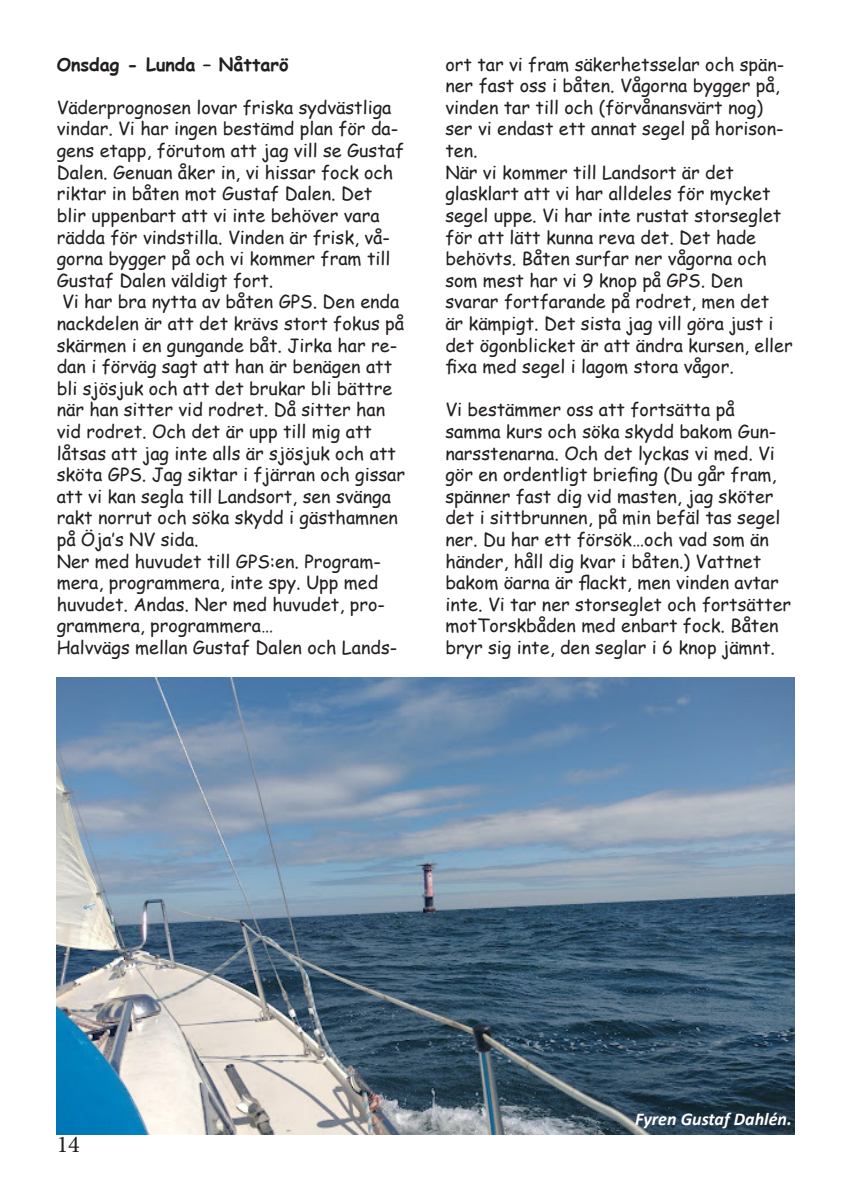
<style>
.page{position:relative;width:851px;height:1191px;background:#fff}
.page>*{position:absolute;margin:0;border:0;box-sizing:border-box;transform-origin:0 0}
.t1{font:24px "Minion Pro";color:#231f20}
.t2{font:18px/21.6px "Comic Sans MS";color:#231f20}
.t3{font:700 18px "Comic Sans MS";color:#231f20}
.t4{font:italic 700 18px "Calibri";color:#fff}
</style>
<div class="page">
<img style="left:57px;top:677px;width:737px;height:457px">
<p class="t3" style="left:57px;top:51px;width:233px">Onsdag - Lunda – Nåttarö</p>
<p class="t2" style="left:57px;top:96px;width:349px">Väderprognosen lovar friska sydvästliga vindar. Vi har ingen bestämd plan för da&shy;gens etapp, förutom att jag vill se Gustaf Dalen. Genuan åker in, vi hissar fock och riktar in båten mot Gustaf Dalen. Det blir uppenbart att vi inte behöver vara rädda för vindstilla. Vinden är frisk, vå&shy;gorna bygger på och vi kommer fram till Gustaf Dalen väldigt fort.</p>
<p class="t2" style="left:57px;top:290px;width:350px">Vi har bra nytta av båten GPS. Den enda nackdelen är att det krävs stort fokus på skärmen i en gungande båt. Jirka har re&shy;dan i förväg sagt att han är benägen att bli sjösjuk och att det brukar bli bättre när han sitter vid rodret. Då sitter han vid rodret. Och det är upp till mig att låtsas att jag inte alls är sjösjuk och att sköta GPS. Jag siktar i fjärran och gissar att vi kan segla till Landsort, sen svänga rakt norrut och söka skydd i gästhamnen på Öja’s NV sida.</p>
<p class="t2" style="left:57px;top:550px;width:330px">Ner med huvudet till GPS:en. Program&shy;mera, programmera, inte spy. Upp med huvudet. Andas. Ner med huvudet, pro&shy;grammera, programmera…</p>
<p class="t2" style="left:57px;top:636px;width:342px">Halvvägs mellan Gustaf Dalen och Lands-</p>
<p class="t2" style="left:445px;top:53px;width:340px">ort tar vi fram säkerhetsselar och spän&shy;ner fast oss i båten. Vågorna bygger på, vinden tar till och (förvånansvärt nog) ser vi endast ett annat segel på horison&shy;ten.</p>
<p class="t2" style="left:445px;top:161px;width:349px">När vi kommer till Landsort är det glasklart att vi har alldeles för mycket segel uppe. Vi har inte rustat storseglet för att lätt kunna reva det. Det hade behövts. Båten surfar ner vågorna och som mest har vi 9 knop på GPS. Den svarar fortfarande på rodret, men det<br>är kämpigt. Det sista jag vill göra just i det ögonblicket är att ändra kursen, eller fixa med segel i lagom stora vågor.</p>
<p class="t2" style="left:445px;top:398px;width:347px">Vi bestämmer oss att fortsätta på samma kurs och söka skydd bakom Gun&shy;narsstenarna. Och det lyckas vi med. Vi gör en ordentligt briefing (Du går fram, spänner fast dig vid masten, jag sköter det i sittbrunnen, på min befäl tas segel ner. Du har ett försök…och vad som än händer, håll dig kvar i båten.) Vattnet bakom öarna är flackt, men vinden avtar inte. Vi tar ner storseglet och fortsätter motTorskbåden med enbart fock. Båten bryr sig inte, den seglar i 6 knop jämnt.</p>
<h1 class="t1" style="left:57px;top:1128px;width:25px">14</h1>
<p class="t4" style="left:635px;top:1107px;width:158px">Fyren Gustaf Dahlén.</p>
</div>
